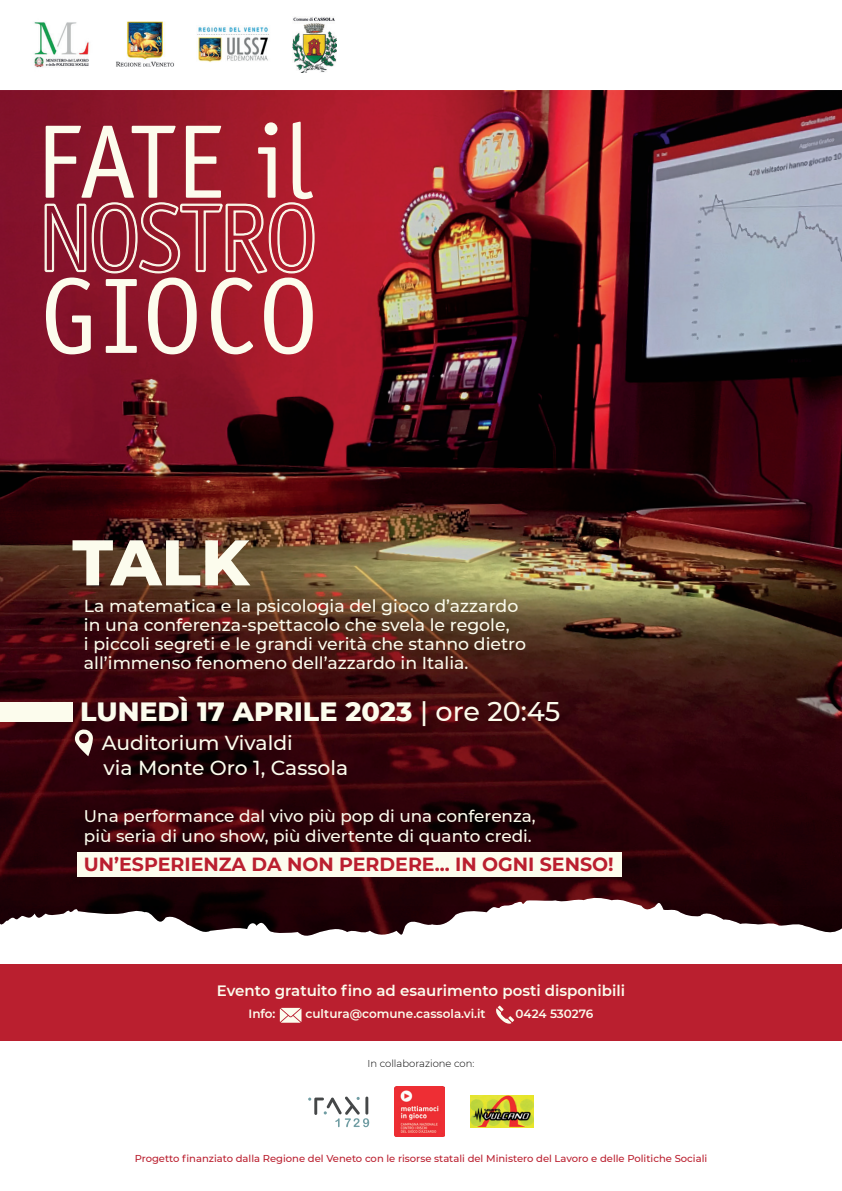
<style>
.page{position:relative;width:842px;height:1191px;background:#fff}
.page>*{position:absolute;margin:0;border:0;box-sizing:border-box;transform-origin:0 0}
.t1{font:800 64.4px "Montserrat";color:#fcfced}
.t2{font:800 27px "Montserrat";color:#fcfced}
.t3{font:500 20.2px/24.9px "Montserrat";color:#fcfced}
.t4{font:700 19px "Montserrat";color:#ba1f2f}
.t5{font:500 17.3px/19px "Montserrat";color:#fcfced}
.t6{font:500 16.8px/20.2px "Montserrat";color:#fcfced}
.t7{font:600 15px "Montserrat";color:#fcfced}
.t8{font:600 12px "Montserrat";color:#fcfced}
.t9{font:500 10px "Montserrat";color:#ba1f2f}
.t10{font:300 10px "Montserrat";color:#000001}
.s1{font-weight:500}
</style>
<div class="page">
<img style="left:0;top:90px;width:842px;height:132px">
<img style="left:0;top:222px;width:842px;height:714px">
<div style="left:0;top:964px;width:842px;height:76px;background:#ba1f2f"></div>
<div style="left:77px;top:852px;width:544px;height:24px;background:#fcfced"></div>
<div style="left:0;top:702px;width:72px;height:19px;background:#fcfced"></div>
<svg style="left:75px;top:729px;width:18px;height:27px"></svg>
<svg style="left:44px;top:122px;width:271px;height:232px;background:#b2525c"></svg>
<img style="left:470px;top:1096px;width:64px;height:31px">
<svg style="left:308px;top:1096px;width:61px;height:31px"></svg>
<img style="left:395px;top:1087px;width:50px;height:49px">
<img style="left:34px;top:22px;width:55px;height:46px">
<img style="left:116px;top:22px;width:58px;height:44px">
<img style="left:292px;top:17px;width:44px;height:55px">
<img style="left:197px;top:27px;width:72px;height:35px">
<svg style="left:280px;top:1007px;width:21px;height:15px"></svg>
<svg style="left:496px;top:1005px;width:18px;height:18px"></svg>
<h1 class="t1" style="left:72px;top:515px;width:178px">TALK</h1>
<p class="t5" style="left:84px;top:595px;width:444px">La matematica e la psicologia del gioco d’azzardo in una conferenza-spettacolo che svela le regole,<br>i piccoli segreti e le grandi verità che stanno dietro all’immenso fenomeno dell’azzardo in Italia.</p>
<h2 class="t2" style="left:80px;top:692px;width:482px">LUNEDÌ 17 APRILE 2023 <span class="s1">| ore 20:45</span></h2>
<p class="t3" style="left:102px;top:730px;width:248px">Auditorium Vivaldi<br>via Monte Oro 1, Cassola</p>
<p class="t6" style="left:84px;top:805px;width:453px">Una performance dal vivo più pop di una conferenza, più seria di uno show, più divertente di quanto credi.</p>
<p class="t4" style="left:84px;top:850px;width:531px">UN’ESPERIENZA DA NON PERDERE... IN OGNI SENSO!</p>
<p class="t7" style="left:217px;top:980px;width:410px">Evento gratuito fino ad esaurimento posti disponibili</p>
<p class="t8" style="left:248px;top:1005px;width:29px">Info:</p>
<p class="t8" style="left:305px;top:1005px;width:182px">cultura@comune.cassola.vi.it</p>
<p class="t8" style="left:515px;top:1005px;width:79px">0424 530276</p>
<p class="t10" style="left:367px;top:1056px;width:109px">In collaborazione con:</p>
<p class="t9" style="left:135px;top:1151px;width:574px">Progetto finanziato dalla Regione del Veneto con le risorse statali del Ministero del Lavoro e delle Politiche Sociali</p>
</div>
